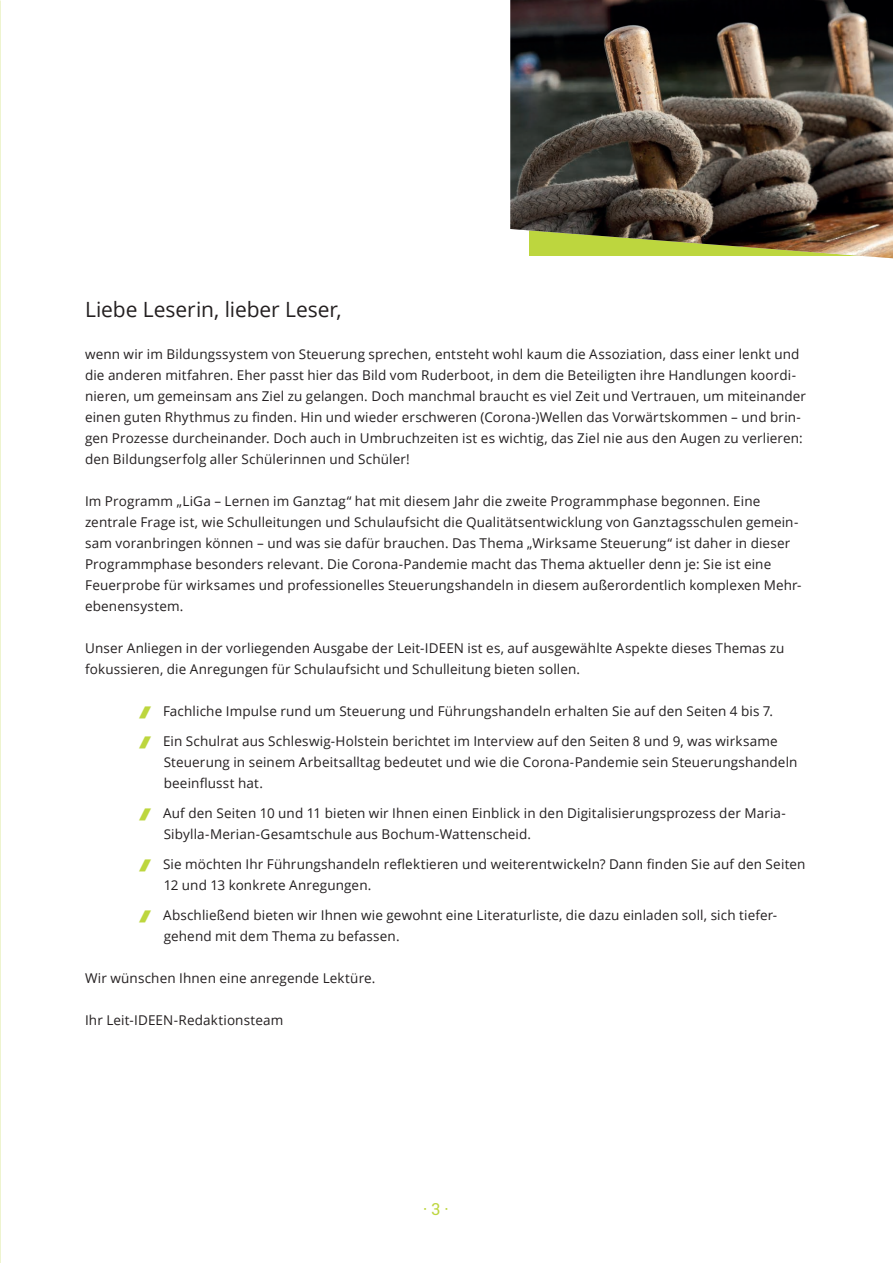
<style>
.page{position:relative;width:893px;height:1263px;background:#fff}
.page>*{position:absolute;margin:0;border:0;box-sizing:border-box;transform-origin:0 0}
.t1{font:21px "Open Sans";letter-spacing:-.005em;color:#231f20}
.t2{font:16.5px "Roboto Slab";color:#bdd63e}
.t3{font:13.5px/21px "Open Sans";letter-spacing:.01em;color:#231f20}
</style>
<div class="page">
<img style="left:510px;top:0;width:383px;height:258px">
<h1 class="t1" style="left:85px;top:295px;width:258px">Liebe Leserin, lieber Leser,</h1>
<p class="t3" style="left:85px;top:344px;width:723px">wenn wir im Bildungssystem von Steuerung sprechen, entsteht wohl kaum die Assoziation, dass einer lenkt und die anderen mitfahren. Eher passt hier das Bild vom Ruderboot, in dem die Beteiligten ihre Handlungen koordi&shy;nieren, um gemeinsam ans Ziel zu gelangen. Doch manchmal braucht es viel Zeit und Vertrauen, um miteinander einen guten Rhythmus zu finden. Hin und wieder erschweren (Corona-)Wellen das Vorwärtskommen – und brin&shy;gen Prozesse durcheinander. Doch auch in Umbruchzeiten ist es wichtig, das Ziel nie aus den Augen zu verlieren: den Bildungserfolg aller Schülerinnen und Schüler!</p>
<p class="t3" style="left:85px;top:491px;width:718px">Im Programm „LiGa – Lernen im Ganztag“ hat mit diesem Jahr die zweite Programmphase begonnen. Eine zentrale Frage ist, wie Schulleitungen und Schulaufsicht die Qualitätsentwicklung von Ganztagsschulen gemein&shy;sam voranbringen können – und was sie dafür brauchen. Das Thema „Wirksame Steuerung“ ist daher in dieser Programmphase besonders relevant. Die Corona-Pandemie macht das Thema aktueller denn je: Sie ist eine Feuerprobe für wirksames und professionelles Steuerungshandeln in diesem außerordentlich komplexen Mehr&shy;ebenensystem.</p>
<p class="t3" style="left:85px;top:638px;width:701px">Unser Anliegen in der vorliegenden Ausgabe der Leit-IDEEN ist es, auf ausgewählte Aspekte dieses Themas zu fokussieren, die Anregungen für Schulaufsicht und Schulleitung bieten sollen.</p>
<p class="t3" style="left:163px;top:701px;width:612px">Fachliche Impulse rund um Steuerung und Führungshandeln erhalten Sie auf den Seiten 4 bis 7.</p>
<p class="t3" style="left:163px;top:731px;width:636px">Ein Schulrat aus Schleswig-Holstein berichtet im Interview auf den Seiten 8 und 9, was wirksame<br>Steuerung in seinem Arbeitsalltag bedeutet und wie die Corona-Pandemie sein Steuerungshandeln beeinflusst hat.</p>
<p class="t3" style="left:163px;top:803px;width:624px">Auf den Seiten 10 und 11 bieten wir Ihnen einen Einblick in den Digitalisierungsprozess der Maria-<br>Sibylla-Merian-Gesamtschule aus Bochum-Wattenscheid.</p>
<p class="t3" style="left:163px;top:854px;width:644px">Sie möchten Ihr Führungshandeln reflektieren und weiterentwickeln? Dann finden Sie auf den Seiten<br>12 und 13 konkrete Anregungen.</p>
<p class="t3" style="left:163px;top:905px;width:616px">Abschließend bieten wir Ihnen wie gewohnt eine Literaturliste, die dazu einladen soll, sich tiefer&shy;gehend mit dem Thema zu befassen.</p>
<p class="t3" style="left:85px;top:968px;width:292px">Wir wünschen Ihnen eine anregende Lektüre.</p>
<p class="t3" style="left:85px;top:1010px;width:200px">Ihr Leit-IDEEN-Redaktionsteam</p>
<p class="t2" style="left:423px;top:1198px;width:27px">· 3 ·</p>
</div>
